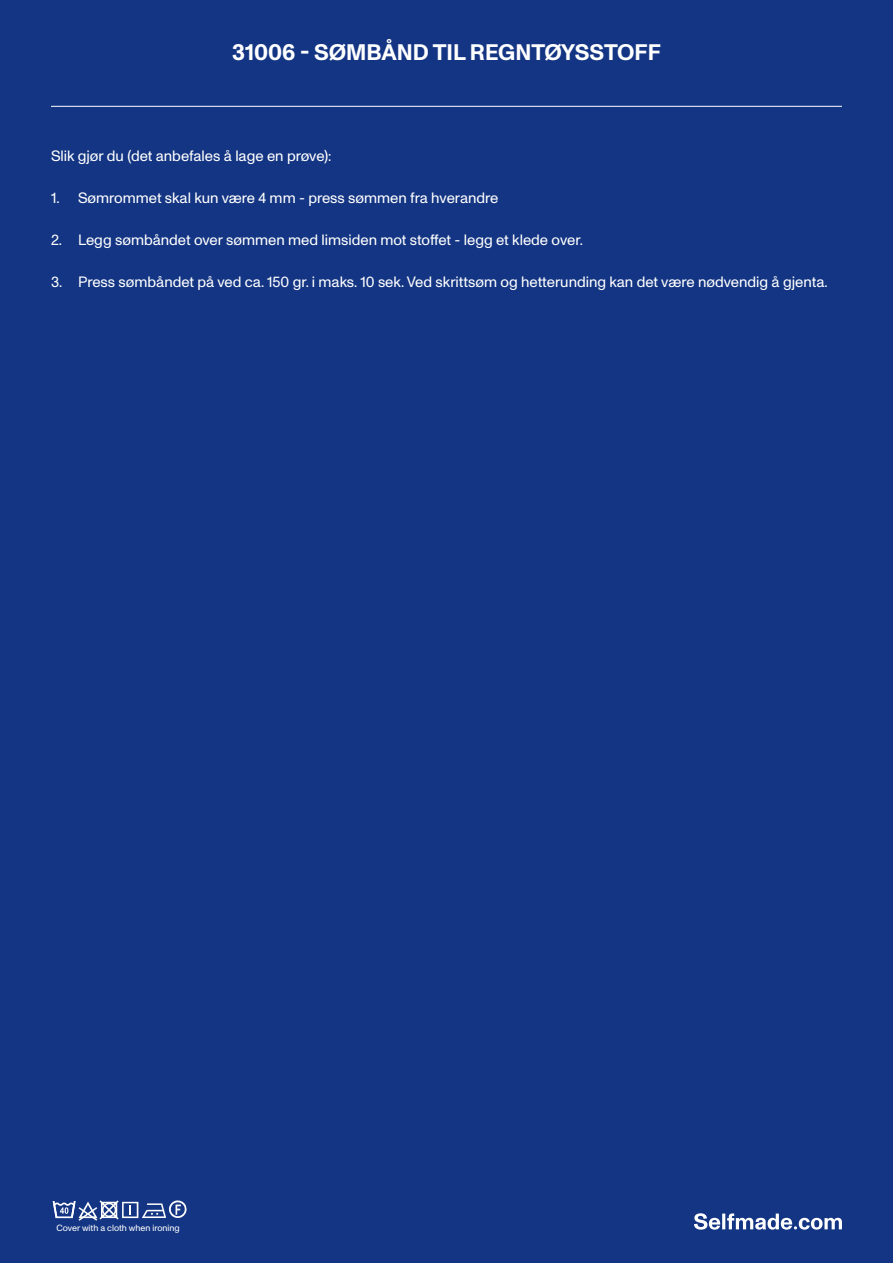
<style>
.page{position:relative;width:893px;height:1263px;background:#133583}
.page>*{position:absolute;margin:0;border:0;box-sizing:border-box;transform-origin:0 0}
.t1{font:700 22.5px "ABC Monument Grotesk";color:#fff}
.t2{font:15px "ABC Monument Grotesk";color:#fff}
.t3{font:9px "ABC Monument Grotesk";color:#fff}
</style>
<div class="page">
<svg style="left:694px;top:1213px;width:148px;height:16px"></svg>
<hr style="left:51px;top:106px;width:791px;height:1px;background:#fff">
<svg style="left:52px;top:1200px;width:135px;height:21px"></svg>
<p class="t1" style="left:232px;top:39px;width:430px">31006 - SØMBÅND TIL REGNTØYSSTOFF</p>
<p class="t2" style="left:51px;top:147px;width:282px">Slik gjør du (det anbefales å lage en prøve):</p>
<p class="t2" style="left:51px;top:189px;width:449px">1. Sømrommet skal kun være 4 mm - press sømmen fra hverandre</p>
<p class="t2" style="left:51px;top:231px;width:533px">2. Legg sømbåndet over sømmen med limsiden mot stoffet - legg et klede over.</p>
<p class="t2" style="left:51px;top:273px;width:778px">3. Press sømbåndet på ved ca. 150 gr. i maks. 10 sek. Ved skrittsøm og hetterunding kan det være nødvendig å gjenta.</p>
<p class="t3" style="left:57px;top:1223px;width:125px">Cover with a cloth when ironing</p>
</div>
